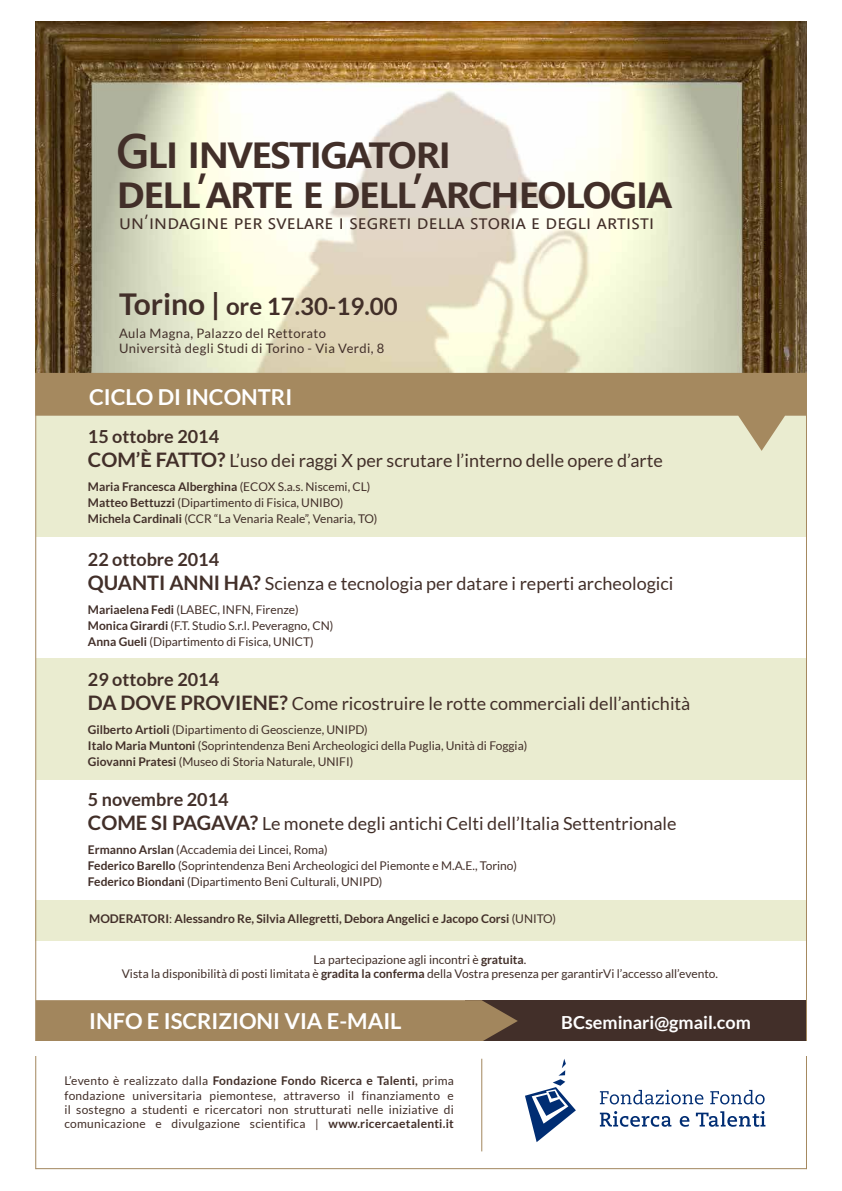
<style>
.page{position:relative;width:842px;height:1191px;background:#fff}
.page>*{position:absolute;margin:0;border:0;box-sizing:border-box;transform-origin:0 0}
.t1{font:600 48px/40px "Segoe UI";letter-spacing:-.05em;color:#422f29}
.t2{font:700 24px "Lato";color:#422f29}
.t3{font:700 22px "Lato";color:#fff}
.t4{font:20px "Segoe UI";letter-spacing:.01em;color:#422f29}
.t5{font:18px/24px "Lato";color:#422f29}
.t6{font:700 18px "Lato";color:#fff}
.t7{font:13px/15.6px "Lato";letter-spacing:.03em;color:#422f29}
.t8{font:12px/16px "Lato";color:#422f29}
.t9{font:700 12px "Lato";color:#422f29}
.s1{font-size:30px}
.s2{font-weight:700}
.s3{font-weight:700;font-size:20px}
.s4{font-weight:400}
</style>
<div class="page">
<div style="left:36px;top:658px;width:770px;height:121px;background:#eaecd0"></div>
<div style="left:36px;top:900px;width:770px;height:40px;background:#eaecd0"></div>
<div style="left:36px;top:416px;width:770px;height:121px;background:#eaecd0"></div>
<div style="left:465px;top:1000px;width:341px;height:41px;background:#422f29"></div>
<img style="left:35px;top:22px;width:772px;height:351px">
<svg style="left:600px;top:1089px;width:103px;height:15px"></svg>
<svg style="left:710px;top:1089px;width:55px;height:15px"></svg>
<svg style="left:600px;top:1111px;width:71px;height:15px"></svg>
<svg style="left:680px;top:1116px;width:9px;height:10px"></svg>
<svg style="left:696px;top:1111px;width:69px;height:15px"></svg>
<svg style="left:525px;top:1059px;width:51px;height:83px"></svg>
<svg style="left:36px;top:373px;width:770px;height:78px;fill:#a5895f"></svg>
<hr style="left:806px;top:373px;width:1px;height:796px;background:#a5895f">
<hr style="left:35px;top:373px;width:1px;height:796px;background:#a2865d">
<div style="left:36px;top:1000px;width:482px;height:41px;background:#a2865d"></div>
<hr style="left:36px;top:1168px;width:770px;height:1px;background:#a2865d">
<div style="left:0;top:1041px;width:842px;height:15px;background:#fff"></div>
<hr style="left:481px;top:1058px;width:1px;height:93px;background:#a2865d">
<h1 class="t1" style="left:116px;top:129px;width:558px">Gli investigatori<br>dell’arte e dell’archeologia</h1>
<h3 class="t4" style="left:119px;top:207px;width:537px">un’indagine per svelare i segreti della storia e degli artisti</h3>
<h2 class="t2" style="left:119px;top:292px;width:280px"><span class="s1">Torino |</span> ore 17.30-19.00</h2>
<p class="t7" style="left:119px;top:325px;width:267px">Aula Magna, Palazzo del Rettorato<br>Università degli Studi di Torino - Via Verdi, 8</p>
<h3 class="t3" style="left:89px;top:385px;width:205px">CICLO DI INCONTRI</h3>
<h3 class="t5" style="left:88px;top:425px;width:576px"><span class="s2">15 ottobre 2014<br></span><span class="s3">COM’È FATTO?</span> L’uso dei raggi X per scrutare l’interno delle opere d’arte</h3>
<p class="t8" style="left:88px;top:479px;width:291px"><span class="s2">Maria Francesca Alberghina</span> (ECOX S.a.s. Niscemi, CL)<br><span class="s2">Matteo Bettuzzi</span> (Dipartimento di Fisica, UNIBO)<br><span class="s2">Michela Cardinali</span> (CCR “La Venaria Reale”, Venaria, TO)</p>
<h3 class="t5" style="left:88px;top:547px;width:587px"><span class="s2">22 ottobre 2014<br></span><span class="s3">QUANTI ANNI HA?</span> Scienza e tecnologia per datare i reperti archeologici</h3>
<p class="t8" style="left:88px;top:601px;width:247px"><span class="s2">Mariaelena Fedi</span> (LABEC, INFN, Firenze)<br><span class="s2">Monica Girardi</span> (F.T. Studio S.r.l. Peveragno, CN)<br><span class="s2">Anna Gueli</span> (Dipartimento di Fisica, UNICT)</p>
<h3 class="t5" style="left:88px;top:667px;width:604px"><span class="s2">29 ottobre 2014<br></span><span class="s3">DA DOVE PROVIENE?</span> Come ricostruire le rotte commerciali dell’antichità</h3>
<p class="t8" style="left:88px;top:721px;width:441px"><span class="s2">Gilberto Artioli</span> (Dipartimento di Geoscienze, UNIPD)<br><span class="s2">Italo Maria Muntoni</span> (Soprintendenza Beni Archeologici della Puglia, Unità di Foggia)<br><span class="s2">Giovanni Pratesi</span> (Museo di Storia Naturale, UNIFI)</p>
<h3 class="t5" style="left:88px;top:787px;width:590px"><span class="s2">5 novembre 2014<br></span><span class="s3">COME SI PAGAVA?</span> Le monete degli antichi Celti dell’Italia Settentrionale</h3>
<p class="t8" style="left:88px;top:841px;width:431px"><span class="s2">Ermanno Arslan</span> (Accademia dei Lincei, Roma)<br><span class="s2">Federico Barello</span> (Soprintendenza Beni Archeologici del Piemonte e M.A.E., Torino)<br><span class="s2">Federico Biondani</span> (Dipartimento Beni Culturali, UNIPD)</p>
<p class="t9" style="left:89px;top:912px;width:468px">MODERATORI<span class="s4">:</span> Alessandro Re, Silvia Allegretti, Debora Angelici e Jacopo Corsi <span class="s4">(UNITO)</span></p>
<p class="t8" style="left:122px;top:952px;width:598px;line-height:14.4px;text-align:center">La partecipazione agli incontri è <span class="s2">gratuita</span>.<br>Vista la disponibilità di posti limitata è <span class="s2">gradita la conferma</span> della Vostra presenza per garantirVi l’accesso all’evento.</p>
<h3 class="t3" style="left:89px;top:1008px;width:314px">INFO E ISCRIZIONI VIA E-MAIL</h3>
<h3 class="t6" style="left:561px;top:1012px;width:191px">BCseminari@gmail.com</h3>
<p class="t8" style="left:64px;top:1073px;width:391px;line-height:14.4px;text-align:justify">L’evento è realizzato dalla <span class="s2">Fondazione Fondo Ricerca e Talenti,</span> prima fondazione universitaria piemontese, attraverso il finanziamento e il sostegno a studenti e ricercatori non strutturati nelle iniziative di comunicazione e divulgazione scientifica | <span class="s2">www.ricercaetalenti.it</span></p>
</div>
